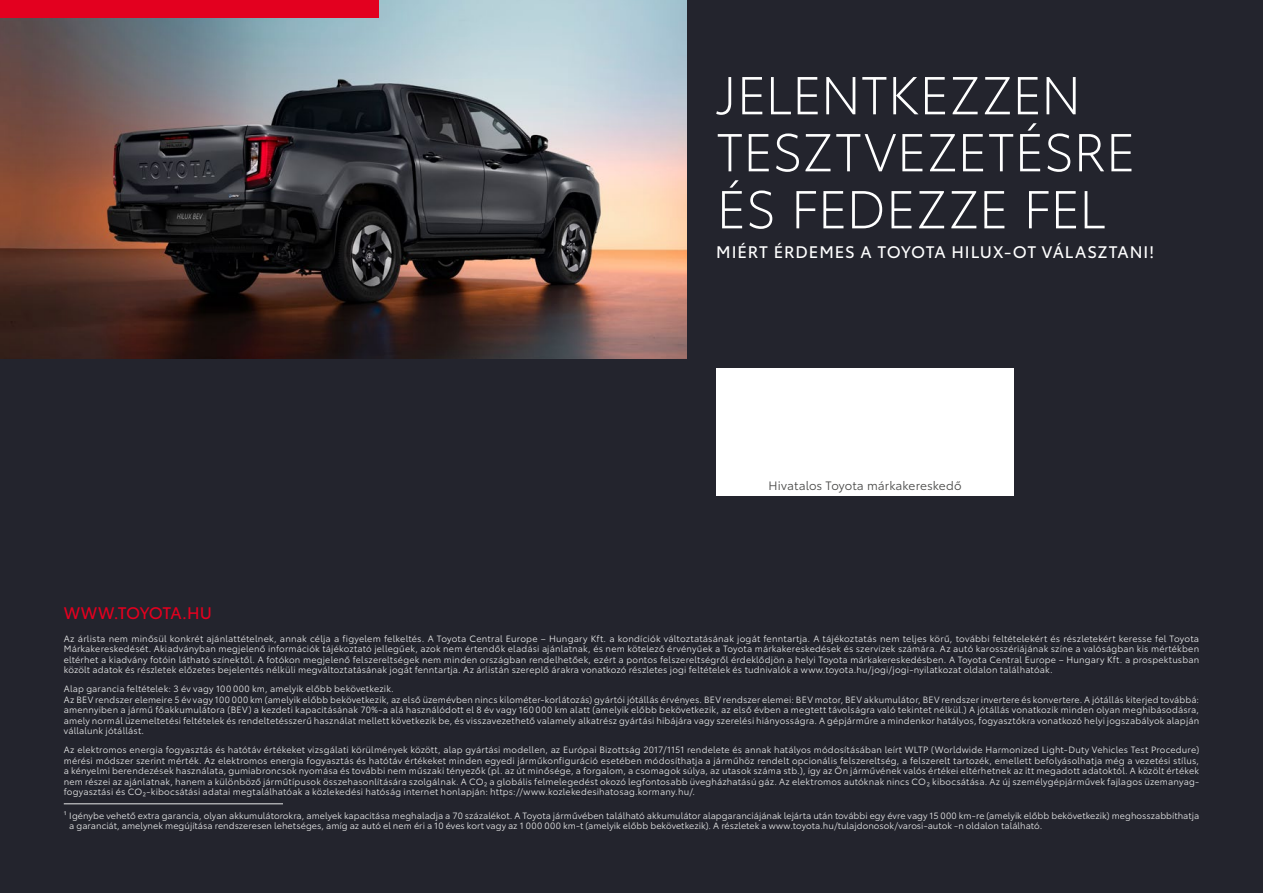
<style>
.page{position:relative;width:1263px;height:893px;background:#23242d}
.page>*{position:absolute;margin:0;border:0;box-sizing:border-box;transform-origin:0 0}
.t1{font:300 52.5px/57px "Toyota Type";letter-spacing:-.015em;color:#fff}
.t2{font:16.5px "Toyota Type";letter-spacing:.05em;color:#fff}
.t3{font:16.5px "Toyota Type";letter-spacing:-.025em;color:#e3001f}
.t4{font:12px "Toyota Type";letter-spacing:.005em;color:#494948}
.t5{font:9px/10.5px "Toyota Type";letter-spacing:.015em;color:#e7e8e8;text-align:justify}
</style>
<div class="page">
<img style="left:0;top:0;width:686px;height:358px">
<div style="left:0;top:0;width:379px;height:17px;background:#e3001f"></div>
<div style="left:716px;top:368px;width:298px;height:128px;background:#fff"></div>
<hr style="left:64px;top:803px;width:219px;height:1px;background:#e7e8e8">
<h1 class="t1" style="left:716px;top:63px;width:421px">JELENTKEZZEN<br>TESZTVEZETÉSRE<br>ÉS FEDEZZE FEL</h1>
<h2 class="t2" style="left:716px;top:239px;width:440px">MIÉRT ÉRDEMES A TOYOTA HILUX-OT VÁLASZTANI!</h2>
<h3 class="t4" style="left:769px;top:477px;width:194px">Hivatalos Toyota márkakereskedő</h3>
<h2 class="t3" style="left:64px;top:600px;width:150px">WWW.TOYOTA.HU</h2>
<p class="t5" style="left:64px;top:633px;width:1137px">Az árlista nem minősül konkrét ajánlattételnek, annak célja a figyelem felkeltés. A Toyota Central Europe – Hungary Kft. a kondíciók változtatásának jogát fenntartja. A tájékoztatás nem teljes körű, további feltételekért és részletekért keresse fel Toyota Márkakereskedését. Akiadványban megjelenő információk tájékoztató jellegűek, azok nem értendők eladási ajánlatnak, és nem kötelező érvényűek a Toyota márkakereskedések és szervizek számára. Az autó karosszériájának színe a valóságban kis mértékben eltérhet a kiadvány fotóin látható színektől. A fotókon megjelenő felszereltségek nem minden országban rendelhetőek, ezért a pontos felszereltségről érdeklődjön a helyi Toyota márkakereskedésben. A Toyota Central Europe – Hungary Kft. a prospektusban közölt adatok és részletek előzetes bejelentés nélküli megváltoztatásának jogát fenntartja. Az árlistán szereplő árakra vonatkozó részletes jogi feltételek és tudnivalók a www.toyota.hu/jogi/jogi-nyilatkozat oldalon találhatóak.</p>
<p class="t5" style="left:64px;top:683px;width:1137px;text-align:left">Alap garancia feltételek: 3 év vagy 100 000 km, amelyik előbb bekövetkezik.<br>Az BEV rendszer elemeire 5 év vagy 100 000 km (amelyik előbb bekövetkezik, az első üzemévben nincs kilométer-korlátozás) gyártói jótállás érvényes. BEV rendszer elemei: BEV motor, BEV akkumulátor, BEV rendszer invertere és konvertere. A jótállás kiterjed továbbá: amennyiben a jármű főakkumulátora (BEV) a kezdeti kapacitásának 70%-a alá használódott el 8 év vagy 160 000 km alatt (amelyik előbb bekövetkezik, az első évben a megtett távolságra való tekintet nélkül.) A jótállás vonatkozik minden olyan meghibásodásra, amely normál üzemeltetési feltételek és rendeltetésszerű használat mellett következik be, és visszavezethető valamely alkatrész gyártási hibájára vagy szerelési hiányosságra. A gépjárműre a mindenkor hatályos, fogyasztókra vonatkozó helyi jogszabályok alapján vállalunk jótállást.</p>
<p class="t5" style="left:64px;top:744px;width:1137px">Az elektromos energia fogyasztás és hatótáv értékeket vizsgálati körülmények között, alap gyártási modellen, az Európai Bizottság 2017/1151 rendelete és annak hatályos módosításában leírt WLTP (Worldwide Harmonized Light-Duty Vehicles Test Procedure) mérési módszer szerint mérték. Az elektromos energia fogyasztás és hatótáv értékeket minden egyedi járműkonfiguráció esetében módosíthatja a járműhöz rendelt opcionális felszereltség, a felszerelt tartozék, emellett befolyásolhatja még a vezetési stílus, a kényelmi berendezések használata, gumiabroncsok nyomása és további nem műszaki tényezők (pl. az út minősége, a forgalom, a csomagok súlya, az utasok száma stb.), így az Ön járművének valós értékei eltérhetnek az itt megadott adatoktól. A közölt értékek nem részei az ajánlatnak, hanem a különböző járműtípusok összehasonlítására szolgálnak. A CO₂ a globális felmelegedést okozó legfontosabb üvegházhatású gáz. Az elektromos autóknak nincs CO₂ kibocsátása. Az új személygépjárművek fajlagos üzemanyag&shy;fogyasztási és CO₂-kibocsátási adatai megtalálhatóak a közlekedési hatóság internet honlapján: https://www.kozlekedesihatosag.kormany.hu/.</p>
<p class="t5" style="left:69px;top:810px;width:1131px;text-indent:-6px">¹ Igénybe vehető extra garancia, olyan akkumulátorokra, amelyek kapacitása meghaladja a 70 százalékot. A Toyota járművében található akkumulátor alapgaranciájának lejárta után további egy évre vagy 15 000 km-re (amelyik előbb bekövetkezik) meghosszabbíthatja a garanciát, amelynek megújítása rendszeresen lehetséges, amíg az autó el nem éri a 10 éves kort vagy az 1 000 000 km-t (amelyik előbb bekövetkezik). A részletek a www.toyota.hu/tulajdonosok/varosi-autok -n oldalon található.</p>
</div>
